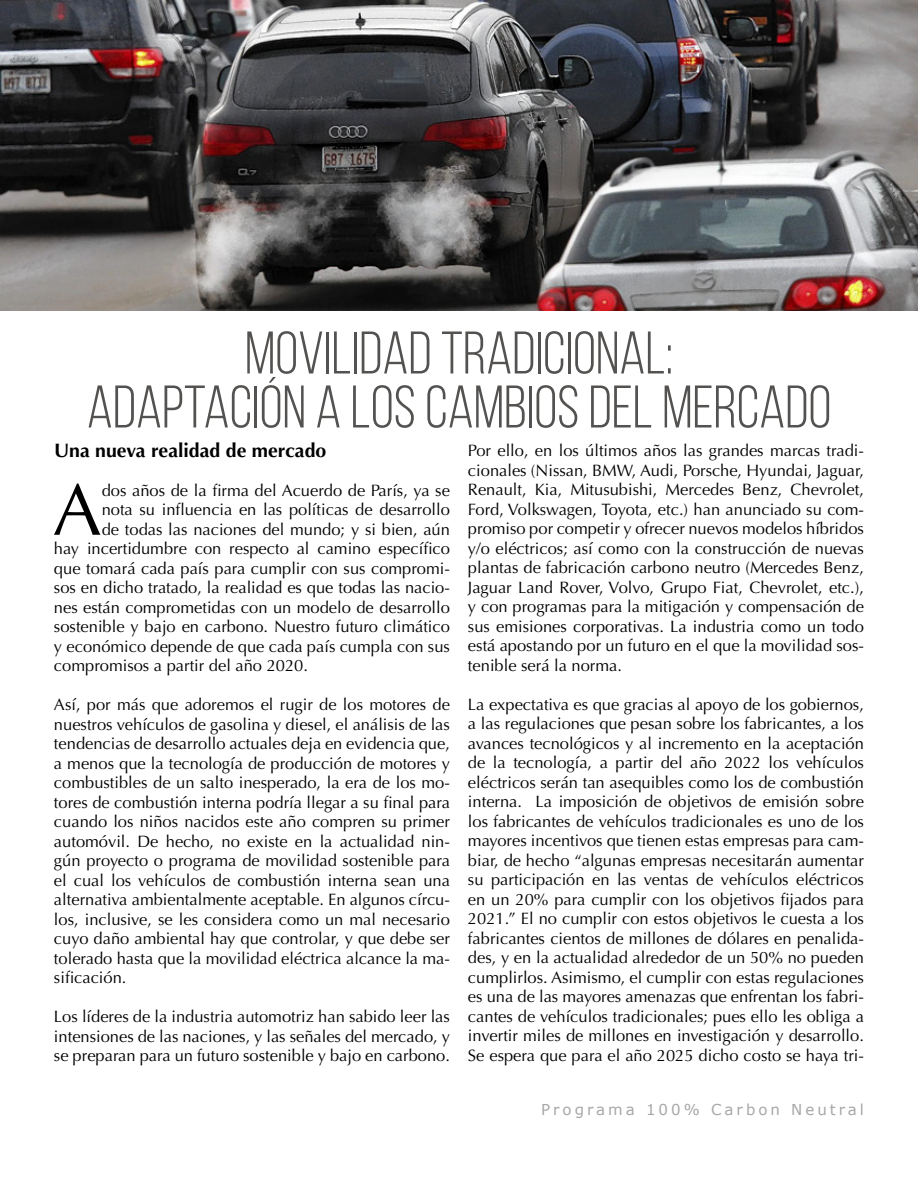
<style>
.page{position:relative;width:918px;height:1188px;background:#fff}
.page>*{position:absolute;margin:0;border:0;box-sizing:border-box;transform-origin:0 0}
.t1{font:73.5px "Optima";color:#000}
.t2{font:60px/54px "Bebas Neue";color:#545250;text-align:center}
.t3{font:700 19.5px "Optima";color:#000}
.t4{font:16.5px/19.5px "Optima";color:#000;text-align:justify}
.t5{font:15px "Verdana";letter-spacing:.2em;color:#a6a7a7}
</style>
<div class="page">
<img style="left:0;top:0;width:918px;height:310px">
<h2 class="t2" style="left:87px;top:325px;width:746px">MOVILIDAD TRADICIONAL:<br>ADAPTACIÓN A LOS CAMBIOS DEL MERCADO</h2>
<p class="t3" style="left:54px;top:439px;width:274px">Una nueva realidad de mercado</p>
<h1 class="t1" style="left:53px;top:467px;width:50px">A</h1>
<p class="t4" style="left:102px;top:481px;width:350px">dos años de la firma del Acuerdo de París, ya se</p>
<p class="t4" style="left:102px;top:500px;width:350px">nota su influencia en las políticas de desarrollo</p>
<p class="t4" style="left:102px;top:520px;width:350px">de todas las naciones del mundo; y si bien, aún</p>
<p class="t4" style="left:54px;top:539px;width:397px">hay incertidumbre con respecto al camino específico</p>
<p class="t4" style="left:54px;top:559px;width:397px">que tomará cada país para cumplir con sus compromi-</p>
<p class="t4" style="left:54px;top:578px;width:398px">sos en dicho tratado, la realidad es que todas las nacio-</p>
<p class="t4" style="left:54px;top:598px;width:397px">nes están comprometidas con un modelo de desarrollo</p>
<p class="t4" style="left:54px;top:617px;width:397px">sostenible y bajo en carbono. Nuestro futuro climático</p>
<p class="t4" style="left:54px;top:637px;width:397px">y económico depende de que cada país cumpla con sus</p>
<p class="t4" style="left:54px;top:656px;width:256px">compromisos a partir del año 2020.</p>
<p class="t4" style="left:54px;top:695px;width:397px">Así, por más que adoremos el rugir de los motores de nuestros vehículos de gasolina y diesel, el análisis de las tendencias de desarrollo actuales deja en evidencia que, a menos que la tecnología de producción de motores y combustibles de un salto inesperado, la era de los mo&shy;tores de combustión interna podría llegar a su final para cuando los niños nacidos este año compren su primer automóvil. De hecho, no existe en la actualidad nin&shy;gún proyecto o programa de movilidad sostenible para el cual los vehículos de combustión interna sean una alternativa ambientalmente aceptable. En algunos círcu&shy;los, inclusive, se les considera como un mal necesario cuyo daño ambiental hay que controlar, y que debe ser tolerado hasta que la movilidad eléctrica alcance la ma&shy;sificación.</p>
<p class="t4" style="left:54px;top:1007px;width:397px">Los líderes de la industria automotriz han sabido leer las intensiones de las naciones, y las señales del mercado, y se preparan para un futuro sostenible y bajo en carbono.</p>
<p class="t4" style="left:468px;top:441px;width:398px">Por ello, en los últimos años las grandes marcas tradi&shy;cionales (Nissan, BMW, Audi, Porsche, Hyundai, Jaguar, Renault, Kia, Mitusubishi, Mercedes Benz, Chevrolet, Ford, Volkswagen, Toyota, etc.) han anunciado su com&shy;promiso por competir y ofrecer nuevos modelos híbridos y/o eléctricos; así como con la construcción de nuevas plantas de fabricación carbono neutro (Mercedes Benz, Jaguar Land Rover, Volvo, Grupo Fiat, Chevrolet, etc.), y con programas para la mitigación y compensación de sus emisiones corporativas. La industria como un todo está apostando por un futuro en el que la movilidad sos&shy;tenible será la norma.</p>
<p class="t4" style="left:468px;top:695px;width:398px">La expectativa es que gracias al apoyo de los gobiernos, a las regulaciones que pesan sobre los fabricantes, a los avances tecnológicos y al incremento en la aceptación de la tecnología, a partir del año 2022 los vehículos eléctricos serán tan asequibles como los de combustión interna. La imposición de objetivos de emisión sobre los fabricantes de vehículos tradicionales es uno de los mayores incentivos que tienen estas empresas para cam&shy;biar, de hecho “algunas empresas necesitarán aumentar su participación en las ventas de vehículos eléctricos en un 20% para cumplir con los objetivos fijados para 2021.” El no cumplir con estos objetivos le cuesta a los fabricantes cientos de millones de dólares en penalida&shy;des, y en la actualidad alrededor de un 50% no pueden cumplirlos. Asimismo, el cumplir con estas regulaciones es una de las mayores amenazas que enfrentan los fabri&shy;cantes de vehículos tradicionales; pues ello les obliga a invertir miles de millones en investigación y desarrollo.<br>Se espera que para el año 2025 dicho costo se haya tri-</p>
<p class="t5" style="left:541px;top:1100px;width:324px">Programa 100% Carbon Neutral</p>
</div>
